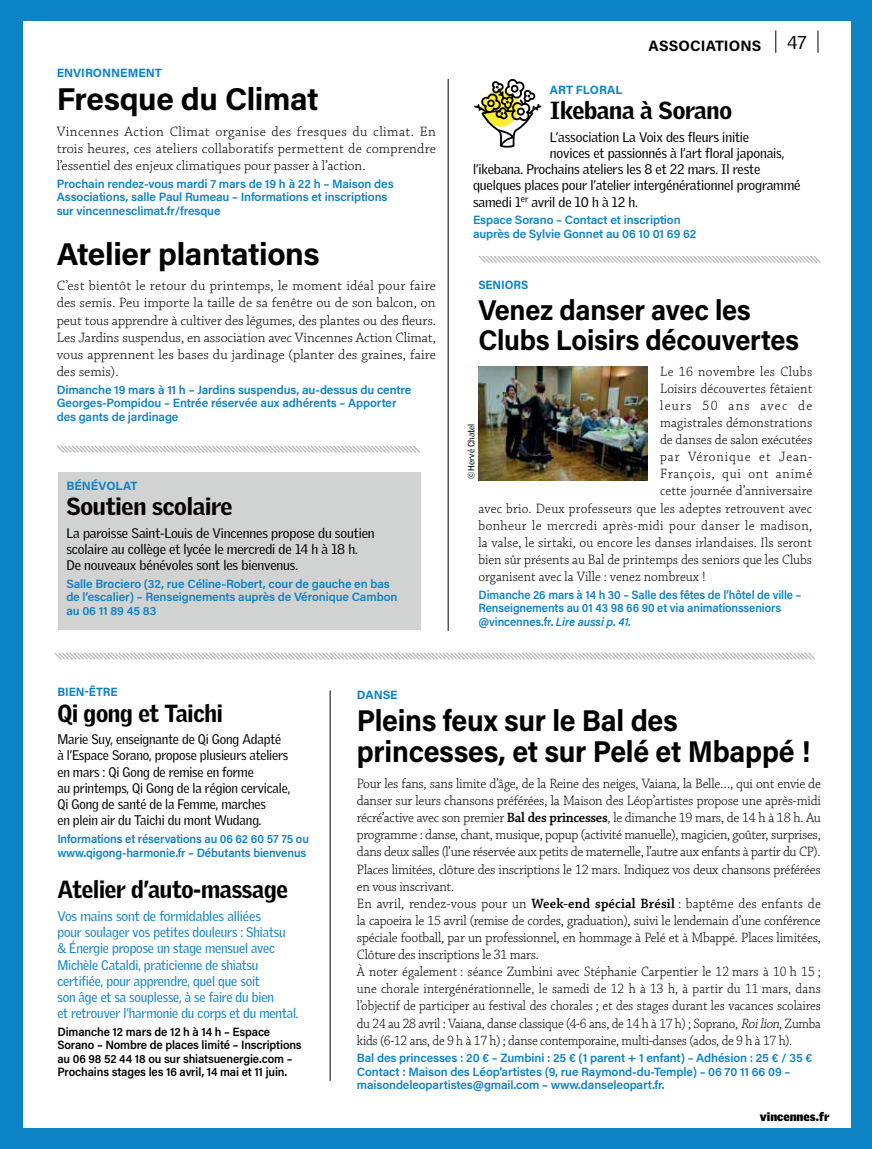
<style>
.page{position:relative;width:872px;height:1149px;background:#fff}
.page>*{position:absolute;margin:0;border:0;box-sizing:border-box;transform-origin:0 0}
.t1{font:700 31.5px "Acumin Pro";letter-spacing:-.01em;color:#040000}
.t2{font:700 30px/31.5px "Acumin Pro";letter-spacing:-.01em;color:#040000;scale:.95 1}
.t3{font:700 28.5px/30px "Acumin Pro";letter-spacing:-.01em;color:#040000;scale:.95 1}
.t4{font:900 24px "Griffith Gothic";letter-spacing:-.01em;color:#040000;scale:.96 1}
.t5{font:900 24px "Griffith Gothic";letter-spacing:-.01em;color:#040000}
.t6{font:18px "Griffith Gothic";color:#040000}
.t7{font:700 15px "Acumin Pro";letter-spacing:.01em;color:#040000}
.t8{font:300 14.25px/17.1px "Chaparral Pro";letter-spacing:-.005em;color:#040000;scale:.96 1}
.t9{font:300 14.25px/17.1px "Chaparral Pro";letter-spacing:-.005em;color:#040000;text-align:justify}
.t10{font:300 14.25px "Chaparral Pro";letter-spacing:-.005em;color:#040000;scale:.95 1}
.t11{font:300 14.25px "Chaparral Pro";letter-spacing:.015em;color:#040000;scale:.95 1}
.t12{font:300 14.25px "Chaparral Pro";letter-spacing:.03em;color:#040000;scale:.95 1}
.t13{font:300 14.25px "Chaparral Pro";letter-spacing:.025em;color:#040000;scale:.95 1}
.t14{font:300 14.25px "Chaparral Pro";letter-spacing:.055em;color:#040000;scale:.95 1}
.t15{font:300 14.25px "Chaparral Pro";letter-spacing:.07em;color:#040000;scale:.95 1}
.t16{font:300 14.25px "Chaparral Pro";letter-spacing:.095em;color:#040000;scale:.95 1}
.t17{font:13.5px/16.2px "Griffith Gothic";letter-spacing:-.01em;color:#040000}
.t18{font:13.5px/16.2px "Griffith Gothic";letter-spacing:-.01em;color:#0d83c6}
.t19{font:13.5px/16.2px "Griffith Gothic";letter-spacing:-.01em;color:#040000;scale:.96 1}
.t20{font:600 12px/13.5px "Acumin Pro";letter-spacing:-.01em;color:#0d83c6}
.t21{font:600 12px/13.5px "Acumin Pro";letter-spacing:-.01em;color:#040000;scale:.96 1}
.t22{font:600 12px/13.5px "Acumin Pro";letter-spacing:-.01em;color:#0d83c6;scale:.95 1}
.t23{font:600 12px/13.5px "Acumin Pro";letter-spacing:-.01em;color:#0d83c6;scale:.96 1}
.t24{font:700 12px "Acumin Pro";color:#0d83c6}
.t25{font:900 12px "Griffith Gothic";color:#040000}
.t26{font:700 12px "Acumin Pro";color:#0d83c6;scale:.96 1}
.t27{font:700 12px "Acumin Pro";color:#0d83c6;scale:.95 1}
.t28{font:9px "Griffith Gothic";letter-spacing:-.01em;color:#040000}
.s1{font-style:italic}
.s2{font-weight:600}
</style>
<div class="page">
<div style="left:0;top:0;width:872px;height:1148px;background:#0d83c6"></div>
<div style="left:23px;top:21px;width:827px;height:1106px;background:#fff"></div>
<svg style="left:775px;top:31px;width:1px;height:22px"></svg>
<svg style="left:817px;top:31px;width:1px;height:22px"></svg>
<div style="left:58px;top:472px;width:362px;height:158px;background:#d1d3d2"></div>
<svg style="left:54px;top:652px;width:762px;height:8px"></svg>
<svg style="left:478px;top:255px;width:343px;height:8px"></svg>
<svg style="left:57px;top:445px;width:363px;height:8px"></svg>
<hr style="left:448px;top:79px;width:1px;height:551px;background:#040000">
<hr style="left:330px;top:690px;width:1px;height:390px;background:#040000">
<svg style="left:474px;top:79px;width:68px;height:69px"></svg>
<img style="left:478px;top:366px;width:169px;height:114px">
<p class="t24" style="left:57px;top:67px;width:107px">ENVIRONNEMENT</p>
<h1 class="t1" style="left:57px;top:84px;width:263px">Fresque du Climat</h1>
<p class="t9" style="left:57px;top:124px;width:380px">Vincennes Action Climat organise des fresques du climat. En trois heures, ces ateliers collaboratifs permettent de comprendre l’essentiel des enjeux climatiques pour passer à l’action.</p>
<p class="t20" style="left:57px;top:177px;width:338px">Prochain rendez-vous mardi 7 mars de 19 h à 22 h – Maison des<br>Associations, salle Paul Rumeau – Informations et inscriptions sur vincennesclimat.fr/fresque</p>
<h1 class="t1" style="left:57px;top:238px;width:264px">Atelier plantations</h1>
<p class="t9" style="left:57px;top:278px;width:381px">C’est bientôt le retour du printemps, le moment idéal pour faire des semis. Peu importe la taille de sa fenêtre ou de son balcon, on peut tous apprendre à cultiver des légumes, des plantes ou des fleurs.<br>Les Jardins suspendus, en association avec Vincennes Action Climat, vous apprennent les bases du jardinage (planter des graines, faire des semis).</p>
<p class="t20" style="left:57px;top:383px;width:356px">Dimanche 19 mars à 11 h – Jardins suspendus, au-dessus du centre<br>Georges-Pompidou – Entrée réservée aux adhérents – Apporter des gants de jardinage</p>
<p class="t24" style="left:66px;top:479px;width:73px">BÉNÉVOLAT</p>
<h3 class="t5" style="left:66px;top:495px;width:168px">Soutien scolaire</h3>
<p class="t17" style="left:66px;top:525px;width:310px">La paroisse Saint-Louis de Vincennes propose du soutien scolaire au collège et lycée le mercredi de 14 h à 18 h.<br>De nouveaux bénévoles sont les bienvenus.</p>
<p class="t20" style="left:66px;top:577px;width:332px">Salle Brociero (32, rue Céline-Robert, cour de gauche en bas de l’escalier) – Renseignements auprès de Véronique Cambon au 06 11 89 45 83</p>
<p class="t7" style="left:648px;top:38px;width:114px">ASSOCIATIONS</p>
<p class="t6" style="left:787px;top:36px;width:21px">47</p>
<p class="t24" style="left:550px;top:83px;width:74px">ART FLORAL</p>
<h3 class="t5" style="left:550px;top:99px;width:184px">Ikebana à Sorano</h3>
<p class="t17" style="left:550px;top:130px;width:201px">L’association La Voix des fleurs initie</p>
<p class="t17" style="left:550px;top:146px;width:236px">novices et passionnés à l’art floral japonais,</p>
<p class="t17" style="left:473px;top:162px;width:289px">l’ikebana. Prochains ateliers les 8 et 22 mars. Il reste</p>
<p class="t17" style="left:473px;top:178px;width:329px">quelques places pour l’atelier intergénérationnel programmé</p>
<p class="t17" style="left:473px;top:194px;width:166px">samedi 1<sup>er</sup> avril de 10 h à 12 h.</p>
<p class="t20" style="left:473px;top:214px;width:225px">Espace Sorano – Contact et inscription auprès de Sylvie Gonnet au 06 10 01 69 62</p>
<p class="t27" style="left:478px;top:279px;width:54px">SENIORS</p>
<h3 class="t3" style="left:478px;top:296px;width:339px">Venez danser avec les<br>Clubs Loisirs découvertes</h3>
<p class="t13" style="left:660px;top:365px;width:162px">Le 16 novembre les Clubs</p>
<p class="t10" style="left:660px;top:382px;width:162px">Loisirs découvertes fêtaient</p>
<p class="t16" style="left:660px;top:399px;width:162px">leurs 50 ans avec de</p>
<p class="t10" style="left:660px;top:416px;width:162px">magistrales démonstrations</p>
<p class="t10" style="left:660px;top:434px;width:162px">de danses de salon exécutées</p>
<p class="t15" style="left:660px;top:451px;width:162px">par Véronique et Jean-</p>
<p class="t14" style="left:660px;top:468px;width:162px">François, qui ont animé</p>
<p class="t10" style="left:660px;top:485px;width:162px">cette journée d’anniversaire</p>
<p class="t11" style="left:478px;top:502px;width:353px">avec brio. Deux professeurs que les adeptes retrouvent avec</p>
<p class="t12" style="left:478px;top:519px;width:353px">bonheur le mercredi après-midi pour danser le madison,</p>
<p class="t10" style="left:478px;top:536px;width:352px">la valse, le sirtaki, ou encore les danses irlandaises. Ils seront</p>
<p class="t10" style="left:478px;top:553px;width:353px">bien sûr présents au Bal de printemps des seniors que les Clubs</p>
<p class="t10" style="left:478px;top:570px;width:240px">organisent avec la Ville : venez nombreux !</p>
<p class="t22" style="left:478px;top:588px;width:341px">Dimanche 26 mars à 14 h 30 – Salle des fêtes de l’hôtel de ville –<br>Renseignements au 01 43 98 66 90 et via animationsseniors @vincennes.fr. <span class="s1">Lire aussi p. 41.</span></p>
<p class="t28" style="left:468px;top:479px;width:57px;rotate:-90deg">© Hervé Chatel</p>
<p class="t26" style="left:57px;top:686px;width:64px">BIEN-ÊTRE</p>
<h3 class="t4" style="left:57px;top:701px;width:174px">Qi gong et Taichi</h3>
<p class="t19" style="left:57px;top:732px;width:244px">Marie Suy, enseignante de Qi Gong Adapté à l’Espace Sorano, propose plusieurs ateliers en mars : Qi Gong de remise en forme<br>au printemps, Qi Gong de la région cervicale, Qi Gong de santé de la Femme, marches<br>en plein air du Taichi du mont Wudang.</p>
<p class="t23" style="left:57px;top:832px;width:264px">Informations et réservations au 06 62 60 57 75 ou www.qigong-harmonie.fr – Débutants bienvenus</p>
<h3 class="t4" style="left:57px;top:878px;width:242px">Atelier d’auto-massage</h3>
<p class="t18" style="left:57px;top:908px;width:242px">Vos mains sont de formidables alliées<br>pour soulager vos petites douleurs : Shiatsu<br>&amp; Énergie propose un stage mensuel avec Michèle Cataldi, praticienne de shiatsu certifiée, pour apprendre, quel que soit<br>son âge et sa souplesse, à se faire du bien<br>et retrouver l’harmonie du corps et du mental.</p>
<p class="t21" style="left:57px;top:1025px;width:256px">Dimanche 12 mars de 12 h à 14 h – Espace Sorano – Nombre de places limité – Inscriptions au 06 98 52 44 18 ou sur shiatsuenergie.com – Prochains stages les 16 avril, 14 mai et 11 juin.</p>
<p class="t24" style="left:357px;top:689px;width:42px">DANSE</p>
<h2 class="t2" style="left:357px;top:705px;width:479px">Pleins feux sur le Bal des princesses, et sur Pelé et Mbappé !</h2>
<p class="t8" style="left:357px;top:775px;width:485px">Pour les fans, sans limite d’âge, de la Reine des neiges, Vaiana, la Belle…, qui ont envie de danser sur leurs chansons préférées, la Maison des Léop’artistes propose une après-midi récré’active avec son premier <span class="s2">Bal des princesses</span>, le dimanche 19 mars, de 14 h à 18 h. Au programme : danse, chant, musique, popup (activité manuelle), magicien, goûter, surprises, dans deux salles (l’une réservée aux petits de maternelle, l’autre aux enfants à partir du CP).<br>Places limitées, clôture des inscriptions le 12 mars. Indiquez vos deux chansons préférées en vous inscrivant.<br>En avril, rendez-vous pour un <span class="s2">Week-end spécial Brésil</span> : baptême des enfants de la capoeira le 15 avril (remise de cordes, graduation), suivi le lendemain d’une conférence spéciale football, par un professionnel, en hommage à Pelé et à Mbappé. Places limitées, Clôture des inscriptions le 31 mars.<br>À noter également : séance Zumbini avec Stéphanie Carpentier le 12 mars à 10 h 15 ; une chorale intergénérationnelle, le samedi de 12 h à 13 h, à partir du 11 mars, dans l’objectif de participer au festival des chorales ; et des stages durant les vacances scolaires du 24 au 28 avril : Vaiana, danse classique (4-6 ans, de 14 h à 17 h) ; Soprano, <span class="s1">Roilion</span>, Zumba kids (6-12 ans, de 9 h à 17 h) ; danse contemporaine, multi-danses (ados, de 9 h à 17 h).</p>
<p class="t20" style="left:357px;top:1051px;width:457px">Bal des princesses : 20 € – Zumbini : 25 € (1 parent + 1 enfant) – Adhésion : 25 € / 35 €<br>Contact : Maison des Léop’artistes (9, rue Raymond-du-Temple) – 06 70 11 66 09 – maisondeleopartistes@gmail.com – www.danseleopart.fr.</p>
<p class="t25" style="left:760px;top:1111px;width:71px">vincennes.fr</p>
</div>
